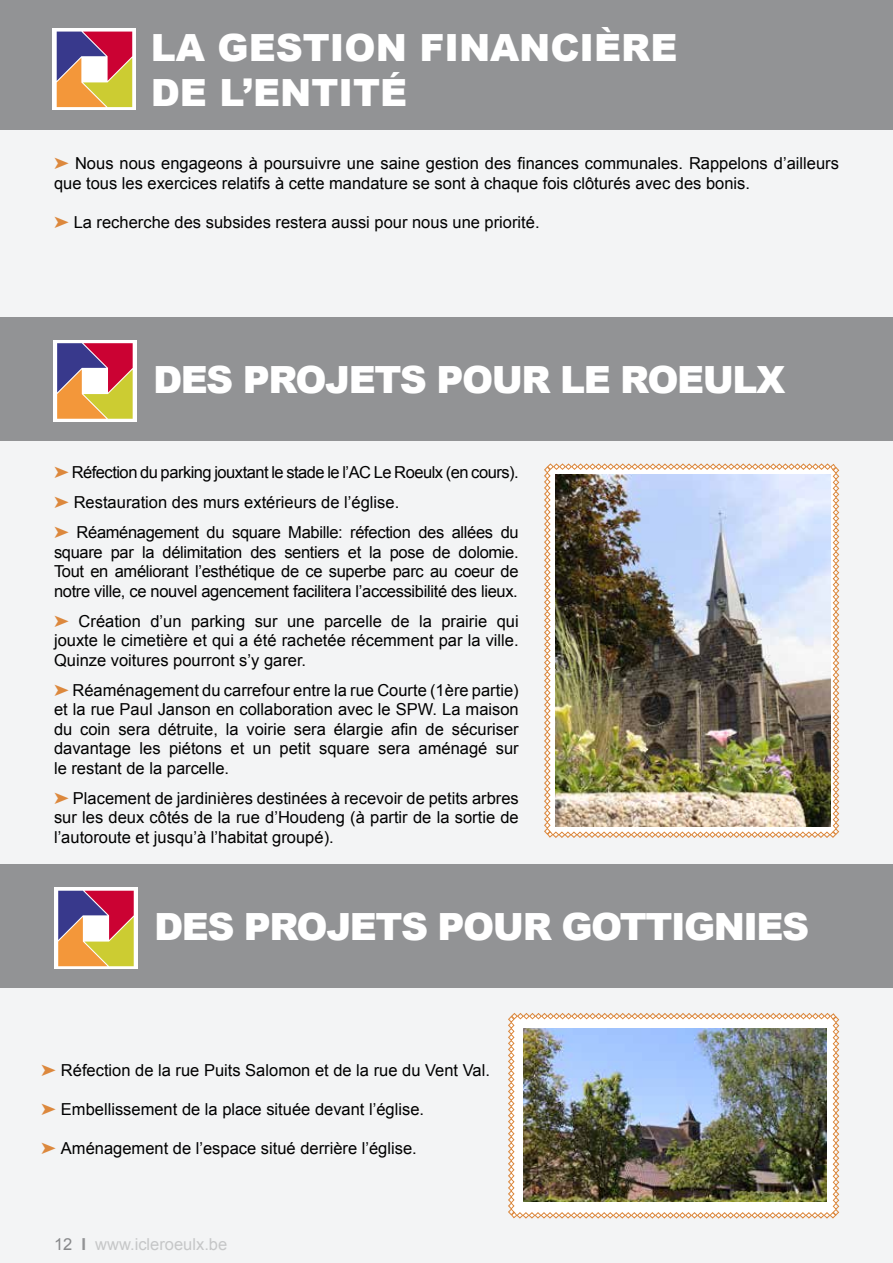
<style>
.page{position:relative;width:893px;height:1263px;background:#f3f4f5}
.page>*{position:absolute;margin:0;border:0;box-sizing:border-box;transform-origin:0 0}
.t1{font:900 37.5px "Arial";letter-spacing:-.04em;color:#fff}
.t2{font:900 37.5px "Arial";color:#fff}
.t3{font:16.5px/19.5px "Arial";color:#000;text-align:justify}
.t4{font:16.5px/30px "Arial";letter-spacing:-.02em;color:#000}
.t5{font:16.5px "Arial";color:#c6c7c8}
.t6{font:800 condensed 12.75px "Tw Cen";color:#858584}
.t7{font:800 condensed 10.05px "Tw Cen";color:#858584}
.s1{color:#dc883d}
.s2{color:#87888a}
.s3{font-weight:700;color:#929395}
</style>
<div class="page">
<div style="left:0;top:0;width:893px;height:130px;background:#929395"></div>
<div style="left:0;top:317px;width:893px;height:123px;background:#929395"></div>
<div style="left:0;top:864px;width:893px;height:124px;background:#929395"></div>
<div style="left:53px;top:340px;width:83px;height:82px;background:#fff"></div>
<svg style="left:57px;top:343px;width:76px;height:76px;background:#bc7f66"></svg>
<svg style="left:54px;top:888px;width:84px;height:81px"></svg>
<svg style="left:58px;top:891px;width:76px;height:75px;background:#bc7e66"></svg>
<svg style="left:52px;top:28px;width:84px;height:82px"></svg>
<svg style="left:57px;top:32px;width:75px;height:75px;background:#bc7e65"></svg>
<svg style="left:508px;top:1013px;width:331px;height:206px"></svg>
<svg style="left:544px;top:463px;width:295px;height:375px"></svg>
<img style="left:523px;top:1028px;width:303px;height:173px">
<img style="left:556px;top:474px;width:275px;height:352px">
<h1 class="t1" style="left:151px;top:20px;width:177px">LA GESTIO</h1>
<h1 class="t2" style="left:376px;top:20px;width:303px">N FI NANCI ÈRE</h1>
<h1 class="t1" style="left:151px;top:65px;width:185px">DE L’ENTITÉ</h1>
<p class="t7" style="left:285px;top:35px;width:7px">^</p>
<p class="t6" style="left:262px;top:29px;width:5px">,</p>
<p class="t3" style="left:54px;top:154px;width:786px"><span class="s1">➤</span> Nous nous engageons à poursuivre une saine gestion des finances communales. Rappelons d’ailleurs que tous les exercices relatifs à cette mandature se sont à chaque fois clôturés avec des bonis.</p>
<p class="t3" style="left:54px;top:212px;width:487px"><span class="s1">➤</span> La recherche des subsides restera aussi pour nous une priorité.</p>
<h1 class="t1" style="left:153px;top:352px;width:634px">DES PROJETS POUR LE ROEULX</h1>
<p class="t4" style="left:54px;top:458px;width:466px"><span class="s1">➤</span> Réfection du parking jouxtant le stade le l’AC Le Roeulx (en cours). <span class="s1">➤</span> Restauration des murs extérieurs de l’église.<br><span class="s1">➤</span> Réaménagement du square Mabille: réfection des allées du</p>
<p class="t3" style="left:54px;top:542px;width:466px">square par la délimitation des sentiers et la pose de dolomie.<br>Tout en améliorant l’esthétique de ce superbe parc au coeur de notre ville, ce nouvel agencement facilitera l’accessibilité des lieux.</p>
<p class="t3" style="left:54px;top:611px;width:466px"><span class="s1">➤</span> Création d’un parking sur une parcelle de la prairie qui jouxte le cimetière et qui a été rachetée récemment par la ville.<br>Quinze voitures pourront s’y garer.</p>
<p class="t3" style="left:54px;top:680px;width:466px"><span class="s1">➤</span> Réaménagement du carrefour entre la rue Courte (1ère partie) et la rue Paul Janson en collaboration avec le SPW. La maison du coin sera détruite, la voirie sera élargie afin de sécuriser davantage les piétons et un petit square sera aménagé sur le restant de la parcelle.</p>
<p class="t3" style="left:54px;top:788px;width:466px"><span class="s1">➤</span> Placement de jardinières destinées à recevoir de petits arbres sur les deux côtés de la rue d’Houdeng (à partir de la sortie de l’autoroute et jusqu’à l’habitat groupé).</p>
<h1 class="t1" style="left:154px;top:900px;width:461px">DES PROJETS POUR GOTTI</h1>
<h1 class="t1" style="left:684px;top:900px;width:127px">GNIES</h1>
<p class="t3" style="left:41px;top:1060px;width:450px"><span class="s1">➤</span> Réfection de la rue Puits Salomon et de la rue du Vent Val.</p>
<p class="t3" style="left:41px;top:1099px;width:384px"><span class="s1">➤</span> Embellissement de la place située devant l’église.</p>
<p class="t3" style="left:41px;top:1138px;width:377px"><span class="s1">➤</span> Aménagement de l’espace situé derrière l’église.</p>
<p class="t5" style="left:54px;top:1233px;width:175px"><span class="s2">12</span> <span class="s3">I</span> www.icleroeulx.be</p>
</div>
